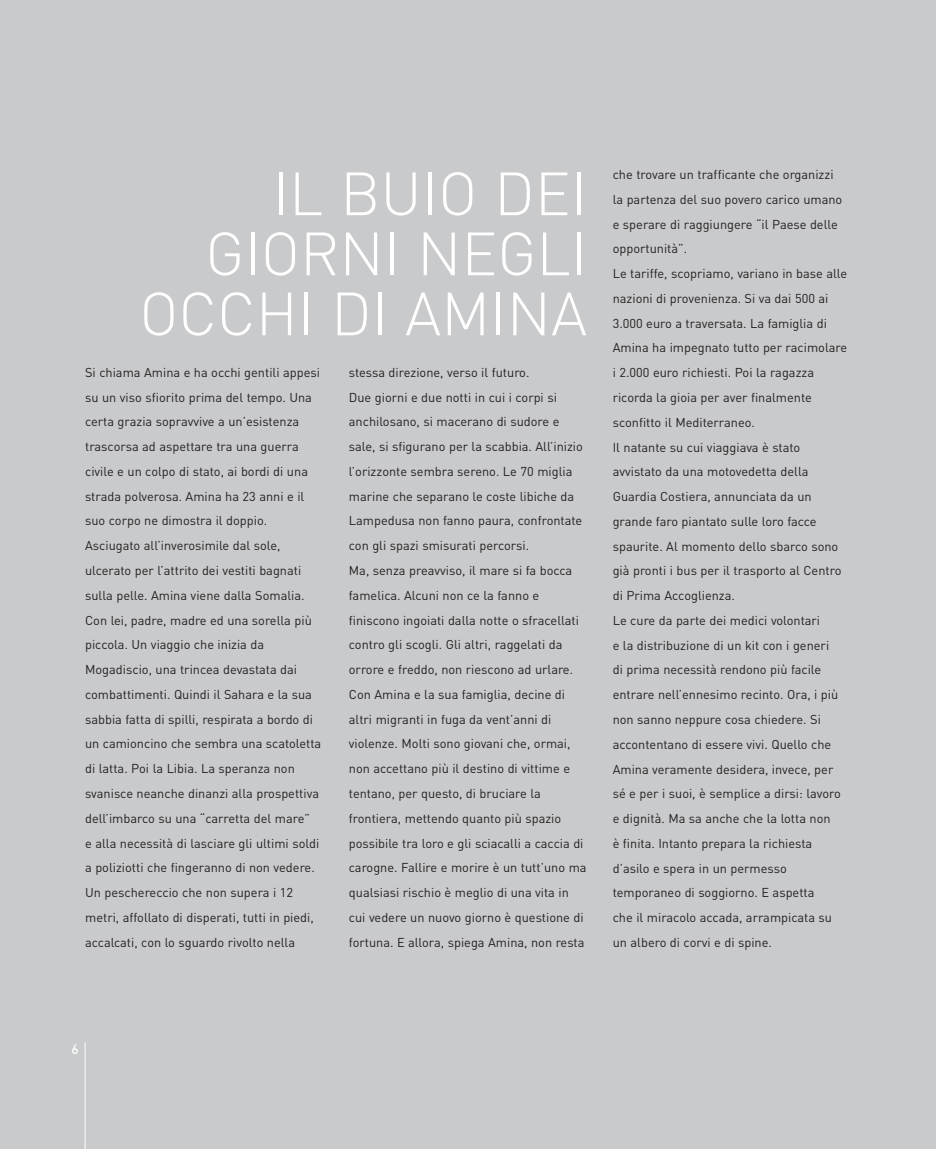
<style>
.page{position:relative;width:936px;height:1149px;background:#fff}
.page>*{position:absolute;margin:0;border:0;box-sizing:border-box;transform-origin:0 0}
.t1{font:300 60px/60px "DIN";color:#fff;text-align:right}
.t2{font:500 13.5px "DIN";color:#fff}
.t3{font:12.75px/24.8px "DIN";color:#231f20}
</style>
<div class="page">
<div style="left:0;top:0;width:935px;height:1148px;background:#c9cacc"></div>
<hr style="left:85px;top:1042px;width:1px;height:106px;background:#fff">
<h1 class="t1" style="left:139px;top:164px;width:449px">IL BUIO DEI<br>GIORNI NEGLI<br>OCCHI DI AMINA</h1>
<p class="t3" style="left:349px;top:360px;width:239px">stessa direzione, verso il futuro.<br>Due giorni e due notti in cui i corpi si anchilosano, si macerano di sudore e sale, si sfigurano per la scabbia. All’inizio l’orizzonte sembra sereno. Le 70 miglia marine che separano le coste libiche da Lampedusa non fanno paura, confrontate con gli spazi smisurati percorsi.<br>Ma, senza preavviso, il mare si fa bocca famelica. Alcuni non ce la fanno e finiscono ingoiati dalla notte o sfracellati contro gli scogli. Gli altri, raggelati da orrore e freddo, non riescono ad urlare.<br>Con Amina e la sua famiglia, decine di altri migranti in fuga da vent’anni di violenze. Molti sono giovani che, ormai, non accettano più il destino di vittime e tentano, per questo, di bruciare la frontiera, mettendo quanto più spazio possibile tra loro e gli sciacalli a caccia di carogne. Fallire e morire è un tutt’uno ma qualsiasi rischio è meglio di una vita in cui vedere un nuovo giorno è questione di fortuna. E allora, spiega Amina, non resta</p>
<p class="t3" style="left:85px;top:360px;width:237px">Si chiama Amina e ha occhi gentili appesi su un viso sfiorito prima del tempo. Una certa grazia sopravvive a un’esistenza trascorsa ad aspettare tra una guerra civile e un colpo di stato, ai bordi di una strada polverosa. Amina ha 23 anni e il suo corpo ne dimostra il doppio.<br>Asciugato all’inverosimile dal sole, ulcerato per l’attrito dei vestiti bagnati sulla pelle. Amina viene dalla Somalia.<br>Con lei, padre, madre ed una sorella più piccola. Un viaggio che inizia da Mogadiscio, una trincea devastata dai combattimenti. Quindi il Sahara e la sua sabbia fatta di spilli, respirata a bordo di un camioncino che sembra una scatoletta di latta. Poi la Libia. La speranza non svanisce neanche dinanzi alla prospettiva dell’imbarco su una “carretta del mare”<br>e alla necessità di lasciare gli ultimi soldi a poliziotti che fingeranno di non vedere.<br>Un peschereccio che non supera i 12 metri, affollato di disperati, tutti in piedi, accalcati, con lo sguardo rivolto nella</p>
<p class="t3" style="left:612px;top:162px;width:236px">che trovare un trafficante che organizzi la partenza del suo povero carico umano e sperare di raggiungere “il Paese delle opportunità”.<br>Le tariffe, scopriamo, variano in base alle nazioni di provenienza. Si va dai 500 ai 3.000 euro a traversata. La famiglia di Amina ha impegnato tutto per racimolare i 2.000 euro richiesti. Poi la ragazza ricorda la gioia per aver finalmente sconfitto il Mediterraneo.<br>Il natante su cui viaggiava è stato avvistato da una motovedetta della Guardia Costiera, annunciata da un grande faro piantato sulle loro facce spaurite. Al momento dello sbarco sono già pronti i bus per il trasporto al Centro di Prima Accoglienza.<br>Le cure da parte dei medici volontari<br>e la distribuzione di un kit con i generi<br>di prima necessità rendono più facile entrare nell’ennesimo recinto. Ora, i più non sanno neppure cosa chiedere. Si accontentano di essere vivi. Quello che Amina veramente desidera, invece, per sé e per i suoi, è semplice a dirsi: lavoro e dignità. Ma sa anche che la lotta non<br>è finita. Intanto prepara la richiesta d’asilo e spera in un permesso temporaneo di soggiorno. E aspetta<br>che il miracolo accada, arrampicata su un albero di corvi e di spine.</p>
<p class="t2" style="left:71px;top:1040px;width:9px">6</p>
</div>
